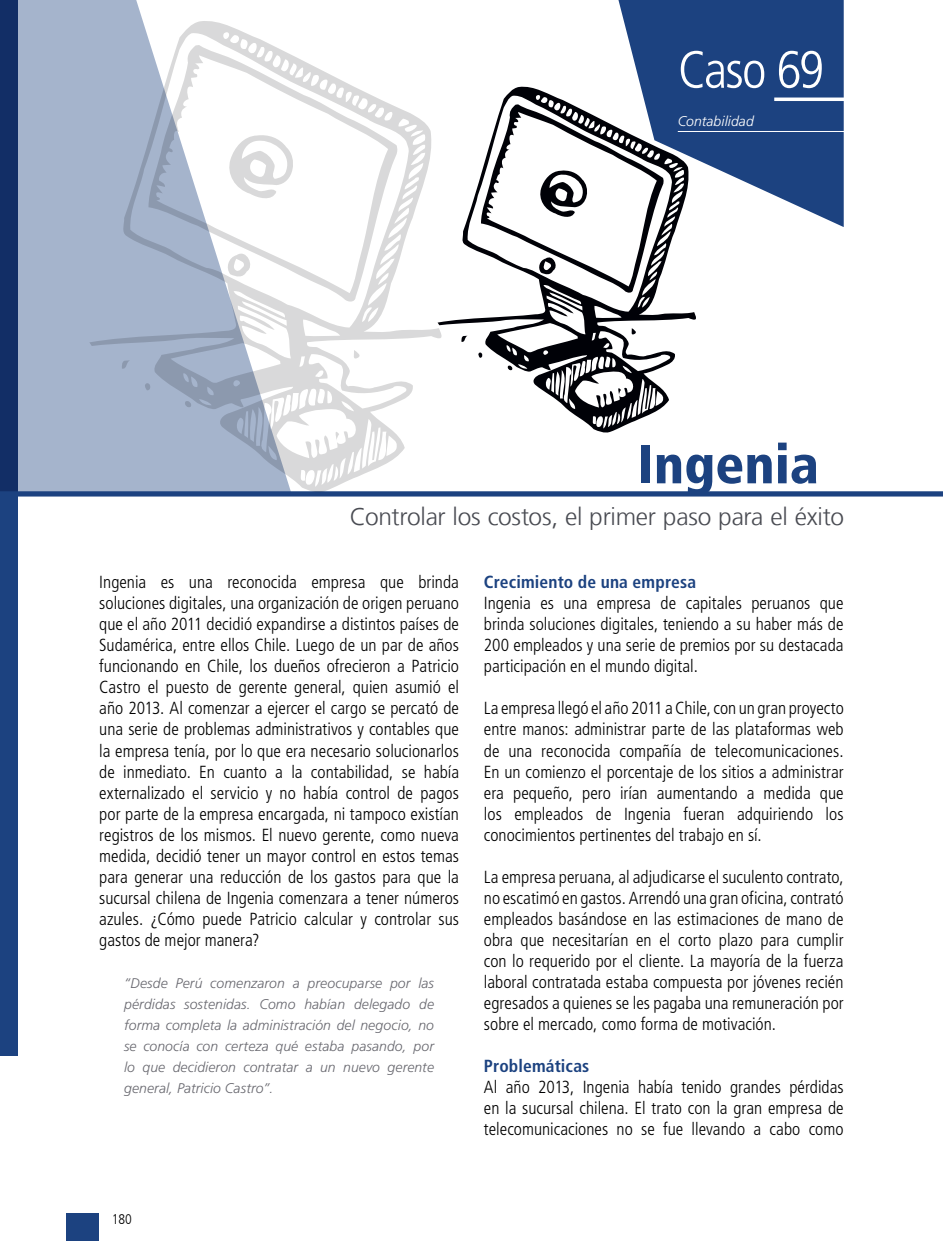
<style>
.page{position:relative;width:943px;height:1241px;background:#fff}
.page>*{position:absolute;margin:0;border:0;box-sizing:border-box;transform-origin:0 0}
.t1{font:900 condensed 54.25px "Frutiger";color:#1c4280}
.t2{font:300 condensed 52.5px "Frutiger";letter-spacing:-.04em;color:#fff}
.t3{font:300 24.5px "Frutiger LT";letter-spacing:-.01em;color:#494b52}
.t4{font:300 condensed 17.5px/21px "Frutiger";color:#000001;text-align:justify}
.t5{font:700 condensed 17.5px "Frutiger";letter-spacing:.01em;color:#1c4280}
.t6{font:italic 300 14px/21px "Frutiger";letter-spacing:.005em;color:#68686f;text-align:justify}
.t7{font:italic 300 14px "Frutiger";letter-spacing:.005em;color:#fff}
.t8{font:300 condensed 14px "Frutiger LT";color:#000001}
</style>
<div class="page">
<div style="left:0;top:0;width:17px;height:1055px;background:#1c4280"></div>
<div style="left:66px;top:1212px;width:33px;height:28px;background:#1c4280"></div>
<svg style="left:0;top:0;width:142px;height:491px;background:#8799b7"></svg>
<div style="left:0;top:491px;width:943px;height:5px;background:#1c4280"></div>
<svg style="left:618px;top:0;width:225px;height:227px;fill:#1c4280"></svg>
<hr style="left:774px;top:97px;width:138px;height:4px;background:#fff">
<hr style="left:677px;top:131px;width:234px;height:1px;background:#fff">
<svg style="left:446px;top:85px;width:253px;height:348px"></svg>
<svg style="left:481px;top:104px;width:184px;height:190px"></svg>
<svg style="left:630px;top:328px;width:8px;height:8px"></svg>
<svg style="left:461px;top:336px;width:6px;height:6px"></svg>
<svg style="left:477px;top:352px;width:6px;height:6px"></svg>
<svg style="left:506px;top:364px;width:7px;height:7px"></svg>
<svg style="left:89px;top:19px;width:357px;height:473px"></svg>
<svg style="left:148px;top:45px;width:251px;height:258px"></svg>
<svg style="left:226px;top:134px;width:72px;height:68px"></svg>
<svg style="left:225px;top:248px;width:30px;height:30px"></svg>
<svg style="left:352px;top:350px;width:11px;height:11px"></svg>
<svg style="left:121px;top:360px;width:9px;height:10px"></svg>
<svg style="left:143px;top:382px;width:8px;height:9px"></svg>
<svg style="left:183px;top:399px;width:10px;height:10px"></svg>
<h2 class="t2" style="left:677px;top:40px;width:148px">Caso 69</h2>
<p class="t7" style="left:677px;top:113px;width:77px">Contabilidad</p>
<h1 class="t1" style="left:637px;top:432px;width:183px">Ingenia</h1>
<h3 class="t3" style="left:350px;top:503px;width:495px">Controlar los costos, el primer paso para el éxito</h3>
<p class="t4" style="left:99px;top:572px;width:361px">Ingenia es una reconocida empresa que brinda soluciones digitales, una organización de origen peruano que el año 2011 decidió expandirse a distintos países de Sudamérica, entre ellos Chile. Luego de un par de años funcionando en Chile, los dueños ofrecieron a Patricio Castro el puesto de gerente general, quien asumió el año 2013. Al comenzar a ejercer el cargo se percató de una serie de problemas administrativos y contables que la empresa tenía, por lo que era necesario solucionarlos de inmediato. En cuanto a la contabilidad, se había externalizado el servicio y no había control de pagos por parte de la empresa encargada, ni tampoco existían registros de los mismos. El nuevo gerente, como nueva medida, decidió tener un mayor control en estos temas para generar una reducción de los gastos para que la sucursal chilena de Ingenia comenzara a tener números azules. ¿Cómo puede Patricio calcular y controlar sus gastos de mejor manera?</p>
<p class="t6" style="left:124px;top:972px;width:311px">“Desde Perú comenzaron a preocuparse por las pérdidas sostenidas. Como habían delegado de forma completa la administración del negocio, no se conocía con certeza qué estaba pasando, por lo que decidieron contratar a un nuevo gerente general, Patricio Castro”.</p>
<p class="t5" style="left:484px;top:572px;width:214px">Crecimiento de una empresa</p>
<p class="t4" style="left:484px;top:593px;width:361px">Ingenia es una empresa de capitales peruanos que brinda soluciones digitales, teniendo a su haber más de 200 empleados y una serie de premios por su destacada participación en el mundo digital.</p>
<p class="t4" style="left:484px;top:698px;width:361px">La empresa llegó el año 2011 a Chile,con un gran proyecto entre manos: administrar parte de las plataformas web de una reconocida compañía de telecomunicaciones.<br>En un comienzo el porcentaje de los sitios a administrar era pequeño, pero irían aumentando a medida que los empleados de Ingenia fueran adquiriendo los conocimientos pertinentes del trabajo en sí.</p>
<p class="t4" style="left:484px;top:866px;width:361px">La empresa peruana, al adjudicarse el suculento contrato, no escatimó en gastos. Arrendó una gran oficina,contrató empleados basándose en las estimaciones de mano de obra que necesitarían en el corto plazo para cumplir con lo requerido por el cliente. La mayoría de la fuerza laboral contratada estaba compuesta por jóvenes recién egresados a quienes se les pagaba una remuneración por sobre el mercado, como forma de motivación.</p>
<p class="t5" style="left:484px;top:1055px;width:107px">Problemáticas</p>
<p class="t4" style="left:484px;top:1076px;width:361px">Al año 2013, Ingenia había tenido grandes pérdidas en la sucursal chilena. El trato con la gran empresa de telecomunicaciones no se fue llevando a cabo como</p>
<p class="t8" style="left:112px;top:1210px;width:22px">180</p>
</div>
